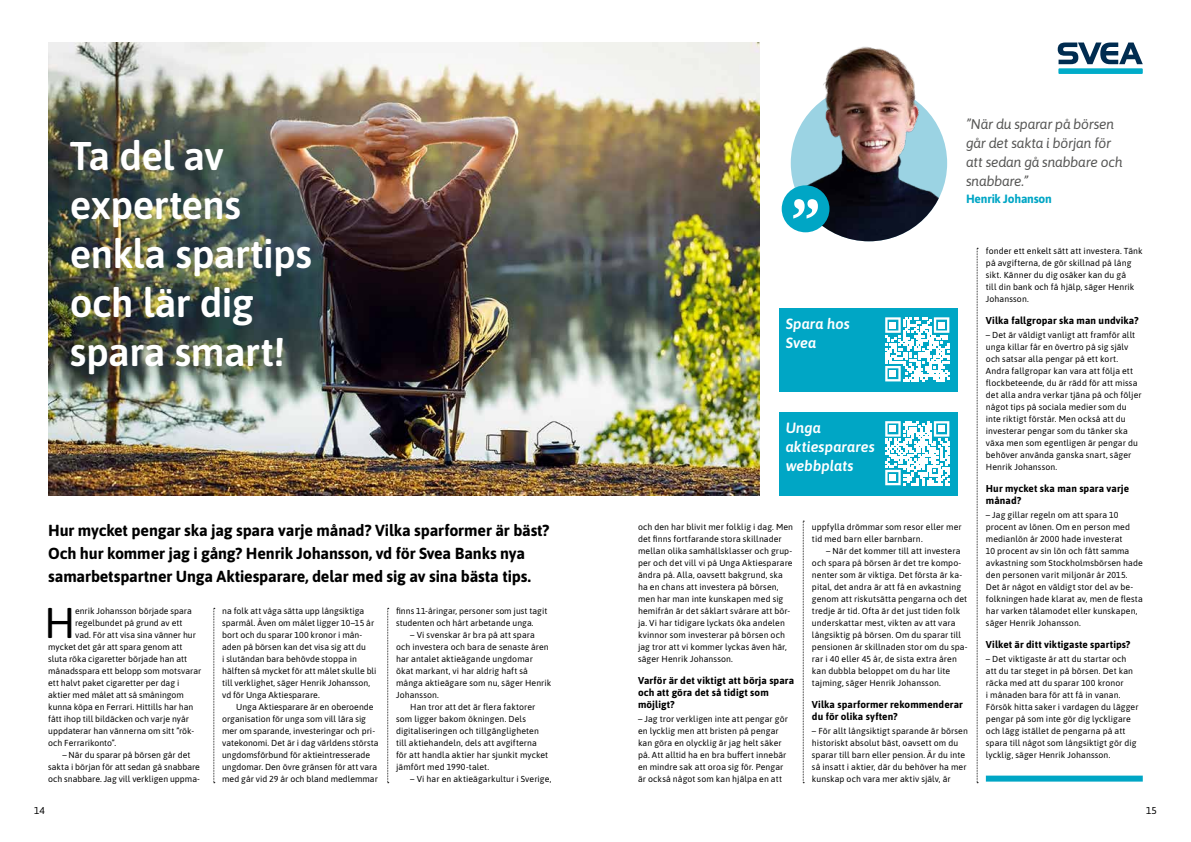
<style>
.page{position:relative;width:1191px;height:842px;background:#fff}
.page>*{position:absolute;margin:0;border:0;box-sizing:border-box;transform-origin:0 0}
.t1{font:42.9px "Asap";color:#000}
.t2{font:600 40px/49px "Asap";letter-spacing:-.015em;color:#fff}
.t3{font:700 16px/23px "Asap";letter-spacing:-.01em;color:#000}
.t4{font:italic 600 14.8px/19.4px "Asap";color:#fff}
.t5{font:italic 14px/19px "Asap";letter-spacing:-.02em;color:#575756}
.t6{font:700 12px "Asap";letter-spacing:-.02em;color:#00a6c5}
.t7{font:700 10px/12px "Asap";letter-spacing:.01em;color:#000}
.t8{font:10px "Asap";color:#000}
.t9{font:8.7px/12px "Asap";letter-spacing:.01em;color:#000}
</style>
<div class="page">
<svg style="left:1057px;top:43px;width:85px;height:21px"></svg>
<div style="left:1058px;top:68px;width:84px;height:6px;background:#00acc9"></div>
<img style="left:48px;top:43px;width:712px;height:453px">
<svg style="left:214px;top:608px;width:1px;height:175px"></svg>
<svg style="left:387px;top:608px;width:2px;height:175px"></svg>
<svg style="left:803px;top:521px;width:1px;height:262px"></svg>
<svg style="left:977px;top:248px;width:1px;height:535px"></svg>
<div style="left:986px;top:776px;width:156px;height:6px;background:#00a6c5"></div>
<div style="left:779px;top:309px;width:179px;height:83px;background:#00a6c5"></div>
<svg style="left:885px;top:317px;width:64px;height:64px"></svg>
<div style="left:889px;top:322px;width:7px;height:6px;background:#fff"></div>
<div style="left:938px;top:322px;width:7px;height:6px;background:#fff"></div>
<div style="left:889px;top:370px;width:7px;height:7px;background:#fff"></div>
<div style="left:779px;top:412px;width:179px;height:84px;background:#00a6c5"></div>
<svg style="left:885px;top:421px;width:64px;height:64px"></svg>
<div style="left:889px;top:426px;width:7px;height:6px;background:#fff"></div>
<div style="left:938px;top:426px;width:7px;height:6px;background:#fff"></div>
<div style="left:889px;top:474px;width:7px;height:7px;background:#fff"></div>
<div style="left:782px;top:77px;width:173px;height:172px;border:8px solid #fff;border-radius:50%"></div>
<img style="left:790px;top:46px;width:157px;height:195px">
<div style="left:781px;top:185px;width:48px;height:47px;background:#00a6c5;border-radius:50%"></div>
<svg style="left:793px;top:199px;width:25px;height:20px"></svg>
<h3 class="t5" style="left:966px;top:114px;width:158px">”När du sparar på börsen går det sakta i början för att sedan gå snabbare och snabbare.”</h3>
<h3 class="t6" style="left:966px;top:191px;width:87px">Henrik Johanson</h3>
<h2 class="t2" style="left:70px;top:129px;width:244px">Ta del av expertens enkla spartips och lär dig spara smart!</h2>
<p class="t9" style="left:986px;top:244px;width:158px">fonder ett enkelt sätt att investera. Tänk på avgifterna, de gör skillnad på lång sikt. Känner du dig osäker kan du gå<br>till din bank och få hjälp, säger Henrik Johansson.</p>
<p class="t7" style="left:986px;top:314px;width:154px">Vilka fallgropar ska man undvika?</p>
<p class="t9" style="left:986px;top:328px;width:157px">– Det är väldigt vanligt att framför allt unga killar får en övertro på sig själv och satsar alla pengar på ett kort.<br>Andra fallgropar kan vara att följa ett flockbeteende, du är rädd för att missa det alla andra verkar tjäna på och följer något tips på sociala medier som du inte riktigt förstår. Men också att du investerar pengar som du tänker ska växa men som egentligen är pengar du behöver använda ganska snart, säger Henrik Johansson.</p>
<p class="t7" style="left:986px;top:482px;width:145px">Hur mycket ska man spara varje månad?</p>
<p class="t9" style="left:986px;top:508px;width:158px">– Jag gillar regeln om att spara 10 procent av lönen. Om en person med medianlön år 2000 hade investerat<br>10 procent av sin lön och fått samma avkastning som Stockholmsbörsen hade den personen varit miljonär år 2015.<br>Det är något en väldigt stor del av be&shy;folkningen hade klarat av, men de flesta har varken tålamodet eller kunskapen, säger Henrik Johansson.</p>
<p class="t7" style="left:986px;top:638px;width:146px">Vilket är ditt viktigaste spartips?</p>
<p class="t9" style="left:986px;top:652px;width:154px">– Det viktigaste är att du startar och att du tar steget in på börsen. Det kan räcka med att du sparar 100 kronor<br>i månaden bara för att få in vanan.<br>Försök hitta saker i vardagen du lägger pengar på som inte gör dig lyckligare och lägg istället de pengarna på att spara till något som långsiktigt gör dig lycklig, säger Henrik Johansson.</p>
<h3 class="t4" style="left:785px;top:313px;width:66px">Spara hos<br>Svea</h3>
<h3 class="t4" style="left:785px;top:417px;width:91px">Unga aktiesparares webbplats</h3>
<p class="t9" style="left:812px;top:520px;width:151px">uppfylla drömmar som resor eller mer tid med barn eller barnbarn.</p>
<p class="t9" style="left:812px;top:544px;width:157px;text-indent:14px">– När det kommer till att investera och spara på börsen är det tre kompo&shy;nenter som är viktiga. Det första är ka&shy;pital, det andra är att få en avkastning genom att riskutsätta pengarna och det tredje är tid. Ofta är det just tiden folk underskattar mest, vikten av att vara långsiktig på börsen. Om du sparar till pensionen är skillnaden stor om du spa&shy;rar i 40 eller 45 år, de sista extra åren kan dubbla beloppet om du har lite tajming, säger Henrik Johansson.</p>
<p class="t7" style="left:812px;top:698px;width:152px">Vilka sparformer rekommenderar du för olika syften?</p>
<p class="t9" style="left:812px;top:724px;width:157px">– För allt långsiktigt sparande är börsen historiskt absolut bäst, oavsett om du sparar till barn eller pension. Är du inte så insatt i aktier, där du behöver ha mer kunskap och vara mer aktiv själv, är</p>
<h3 class="t3" style="left:48px;top:518px;width:502px">Hur mycket pengar ska jag spara varje månad? Vilka sparformer är bäst?<br>Och hur kommer jag i gång? Henrik Johansson, vd för Svea Banks nya samarbetspartner Unga Aktiesparare, delar med sig av sina bästa tips.</h3>
<p class="t9" style="left:638px;top:520px;width:157px">och den har blivit mer folklig i dag. Men det finns fortfarande stora skillnader mellan olika samhällsklasser och grup&shy;per och det vill vi på Unga Aktiesparare ändra på. Alla, oavsett bakgrund, ska ha en chans att investera på börsen, men har man inte kunskapen med sig hemifrån är det såklart svårare att bör&shy;ja. Vi har tidigare lyckats öka andelen kvinnor som investerar på börsen och jag tror att vi kommer lyckas även här, säger Henrik Johansson.</p>
<p class="t7" style="left:638px;top:674px;width:158px">Varför är det viktigt att börja spara och att göra det så tidigt som möjligt?</p>
<p class="t9" style="left:638px;top:712px;width:151px">– Jag tror verkligen inte att pengar gör en lycklig men att bristen på pengar kan göra en olycklig är jag helt säker på. Att alltid ha en bra buffert innebär en mindre sak att oroa sig för. Pengar är också något som kan hjälpa en att</p>
<p class="t9" style="left:396px;top:604px;width:153px">finns 11-åringar, personer som just tagit studenten och hårt arbetande unga.</p>
<p class="t9" style="left:410px;top:628px;width:126px">– Vi svenskar är bra på att spara</p>
<p class="t9" style="left:396px;top:640px;width:154px">och investera och bara de senaste åren</p>
<p class="t9" style="left:396px;top:652px;width:138px">har antalet aktieägande ungdomar</p>
<p class="t9" style="left:396px;top:664px;width:133px">ökat markant, vi har aldrig haft så</p>
<p class="t9" style="left:396px;top:676px;width:157px">många aktieägare som nu, säger Henrik</p>
<p class="t9" style="left:396px;top:688px;width:44px">Johansson.</p>
<p class="t9" style="left:410px;top:700px;width:127px">Han tror att det är flera faktorer</p>
<p class="t9" style="left:396px;top:712px;width:131px">som ligger bakom ökningen. Dels</p>
<p class="t9" style="left:396px;top:724px;width:144px">digitaliseringen och tillgängligheten</p>
<p class="t9" style="left:396px;top:736px;width:142px">till aktiehandeln, dels att avgifterna</p>
<p class="t9" style="left:396px;top:748px;width:154px">för att handla aktier har sjunkit mycket</p>
<p class="t9" style="left:396px;top:760px;width:95px">jämfört med 1990-talet.</p>
<p class="t9" style="left:410px;top:772px;width:143px">– Vi har en aktieägarkultur i Sverige,</p>
<p class="t9" style="left:222px;top:604px;width:156px">na folk att våga sätta upp långsiktiga sparmål. Även om målet ligger 10–15 år bort och du sparar 100 kronor i mån&shy;aden på börsen kan det visa sig att du<br>i slutändan bara behövde stoppa in hälften så mycket för att målet skulle bli till verklighet, säger Henrik Johansson, vd för Unga Aktiesparare.</p>
<p class="t9" style="left:222px;top:700px;width:158px;text-indent:14px">Unga Aktiesparare är en oberoende organisation för unga som vill lära sig mer om sparande, investeringar och pri&shy;vatekonomi. Det är i dag världens största ungdomsförbund för aktieintresserade ungdomar. Den övre gränsen för att vara med går vid 29 år och bland medlemmar</p>
<h1 class="t1" style="left:44px;top:593px;width:33px">H</h1>
<p class="t9" style="left:75px;top:604px;width:118px">enrik Johansson började spara</p>
<p class="t9" style="left:75px;top:616px;width:109px">regelbundet på grund av ett</p>
<p class="t9" style="left:75px;top:628px;width:122px">vad. För att visa sina vänner hur</p>
<p class="t9" style="left:48px;top:640px;width:136px">mycket det går att spara genom att</p>
<p class="t9" style="left:48px;top:652px;width:140px">sluta röka cigaretter började han att</p>
<p class="t9" style="left:48px;top:664px;width:155px">månadsspara ett belopp som motsvarar</p>
<p class="t9" style="left:48px;top:676px;width:133px">ett halvt paket cigaretter per dag i</p>
<p class="t9" style="left:48px;top:688px;width:137px">aktier med målet att så småningom</p>
<p class="t9" style="left:48px;top:700px;width:147px">kunna köpa en Ferrari. Hittills har han</p>
<p class="t9" style="left:48px;top:712px;width:142px">fått ihop till bildäcken och varje nyår</p>
<p class="t9" style="left:48px;top:724px;width:147px">uppdaterar han vännerna om sitt ”rök-</p>
<p class="t9" style="left:48px;top:736px;width:70px">och Ferrarikonto”.</p>
<p class="t9" style="left:48px;top:748px;width:153px;text-align:center">– När du sparar på börsen går det<br>sakta i början för att sedan gå snabbare och snabbare. Jag vill verkligen uppma-</p>
<p class="t8" style="left:34px;top:803px;width:12px">14</p>
<p class="t8" style="left:1146px;top:803px;width:12px">15</p>
</div>
